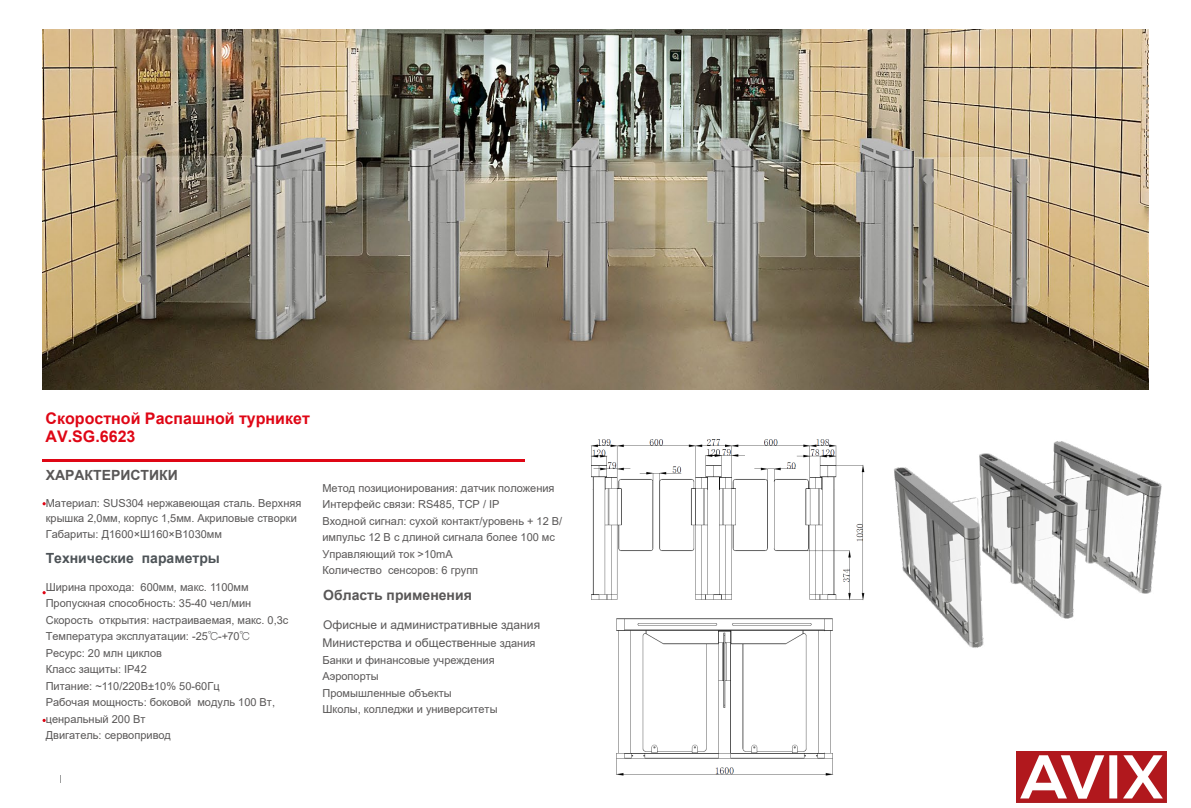
<style>
.page{position:relative;width:1191px;height:808px;background:#fff}
.page>*{position:absolute;margin:0;border:0;box-sizing:border-box;transform-origin:0 0}
.t1{font:700 16px/18.4px "Arial";color:#df0615}
.t2{font:700 14px "Arial";color:#4d5357}
.t3{font:700 14px "Arial";color:#595757}
.t4{font:700 14px "Arial";color:#595757}
.t5{font:12px/18px "Arial";color:#595757}
.t6{font:11px/16.5px "Arial";color:#595757}
.t7{font:11px/16.5px "Arial";color:#595757}
.s1{font-style:inherit}
.s2{font-family:"Ping Fang SC Regular"}
.s3{font-size:11px}
</style>
<div class="page">
<svg style="left:42px;top:30px;width:1px;height:17px"></svg>
<img style="left:43px;top:29px;width:1105px;height:360px">
<hr style="left:43px;top:460px;width:481px;height:2px;background:#df0615">
<img style="left:894px;top:441px;width:268px;height:207px">
<img style="left:1016px;top:751px;width:150px;height:51px">
<img style="left:591px;top:439px;width:274px;height:161px">
<img style="left:616px;top:618px;width:218px;height:158px">
<h1 class="t1" style="left:46px;top:409px;width:266px">Скоростной Распашной турникет<br>AV.SG.6623</h1>
<p class="t4" style="left:46px;top:466px;width:134px">ХАРАКТЕРИСТИКИ</p>
<p class="t6" style="left:46px;top:495px;width:257px;line-height:15.4px">Материал: SUS304 нержавеющая сталь. Верхняя крышка 2,0мм, корпус 1,5мм. Акриловые створки<br>Габариты: Д1600×Ш160×В1030мм</p>
<p class="t2" style="left:46px;top:548px;width:176px">Технические параметры</p>
<p class="t6" style="left:46px;top:579px;width:244px">Ширина прохода: 600мм, макс. 1100мм<br>Пропускная способность: 35-40 чел/мин<br>Скорость открытия: настраиваемая, макс. 0,3c<br><span class="s1">Температура эксплуатации:</span> -25<span class="s2">℃</span>-+70<span class="s2">℃<br></span>Ресурс: <span class="s1">20</span> млн циклов<br>Класс защиты: IP42<br>Питание: ~110/220В±10% 50-60Гц<br>Рабочая мощность: боковой модуль 100 Вт, ценральный 200 Вт<br>Двигатель: сервопривод</p>
<p class="t7" style="left:322px;top:480px;width:241px">Метод позиционирования: датчик положения Интерфейс связи: RS485, TCP / IP<br>Входной сигнал: <span class="s1">сухой контакт</span>/<span class="s1">уровень</span> + 12 В/ <span class="s1">импульс</span> 12 В с длиной сигнала более 100 мс Управляющий ток &gt;10mA<br>Количество сенс<span class="s1">о</span>ров: 6 групп</p>
<p class="t3" style="left:323px;top:585px;width:150px">Область применения</p>
<p class="t5" style="left:322px;top:615px;width:219px">Офисные и административные здания<br>Министерства и обществен<span class="s3">ные здания</span></p>
<p class="t7" style="left:322px;top:651px;width:177px">Банки и финансовые учреждения<br>Аэропорты<br>Промышленные объекты<br>Школы, колледжи и университеты</p>
</div>
